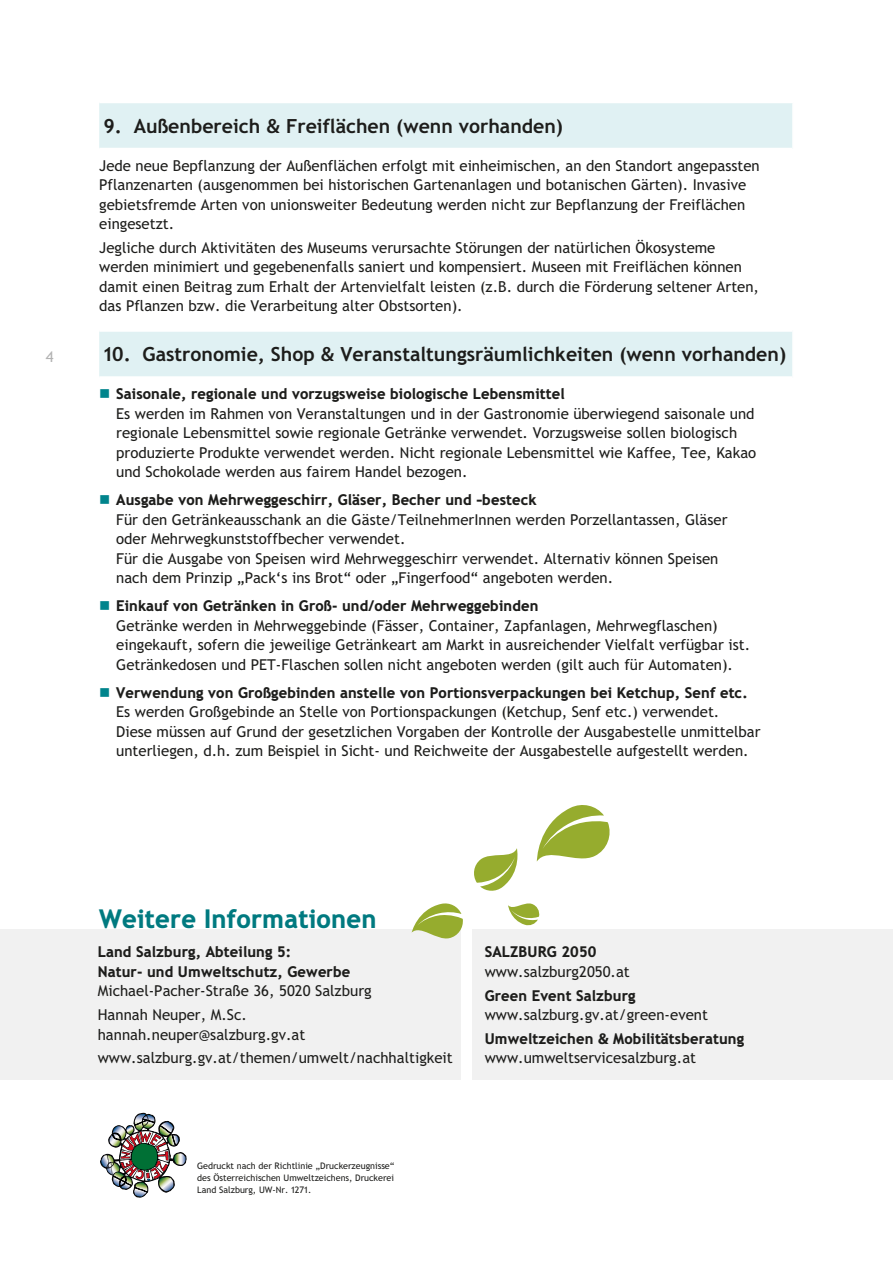
<style>
.page{position:relative;width:893px;height:1263px;background:#fff}
.page>*{position:absolute;margin:0;border:0;box-sizing:border-box;transform-origin:0 0}
.Titel_14pt{font:900 26.1px "Trebuchet SBG2";color:#007a80}
.Titel_14pt-2{font:700 19.5px "Trebuchet SBG2";color:#1d1d1b}
.FT_links_10pt_nicht{font:15px/19.5px "Trebuchet SBG2";color:#1d1d1b}
.FT_links_10pt_nicht-2{font:900 15px/19.5px "Trebuchet SBG2";color:#1d1d1b}
.FT_links_10pt_o__Abs{font:15px "Trebuchet SBG2";color:#1d1d1b}
.t1{font:15px "Trebuchet SBG2";color:#b2b2b2}
.t2{font:9px/12px "Trebuchet SBG2";color:#1d1d1b;text-align:justify}
.s1{font-weight:900}
.s2{font-weight:400}
</style>
<div class="page">
<svg style="left:99px;top:103px;width:693px;height:273px"></svg>
<hr style="left:99px;top:148px;width:693px;height:2px;background:#fff">
<hr style="left:99px;top:329px;width:693px;height:3px;background:#fff">
<div style="left:0;top:929px;width:461px;height:150px;background:#f1f1f1"></div>
<div style="left:472px;top:929px;width:421px;height:150px;background:#f1f1f1"></div>
<img style="left:100px;top:1113px;width:86px;height:84px">
<svg style="left:474px;top:848px;width:44px;height:43px"></svg>
<svg style="left:412px;top:903px;width:51px;height:36px"></svg>
<svg style="left:537px;top:805px;width:73px;height:56px"></svg>
<svg style="left:508px;top:903px;width:32px;height:23px"></svg>
<p class="t1" style="left:46px;top:348px;width:9px">4</p>
<p class="Titel_14pt-2" style="left:103px;top:114px;width:461px">9. Außenbereich &amp; Freiflächen (wenn vorhanden)</p>
<p class="FT_links_10pt_nicht" style="left:99px;top:156px;width:662px">Jede neue Bepflanzung der Außenflächen erfolgt mit einheimischen, an den Standort angepassten Pflanzenarten (ausgenommen bei historischen Gartenanlagen und botanischen Gärten). Invasive gebietsfremde Arten von unionsweiter Bedeutung werden nicht zur Bepflanzung der Freiflächen eingesetzt.</p>
<p class="FT_links_10pt_nicht" style="left:99px;top:238px;width:661px">Jegliche durch Aktivitäten des Museums verursachte Störungen der natürlichen Ökosysteme werden minimiert und gegebenenfalls saniert und kompensiert. Museen mit Freiflächen können damit einen Beitrag zum Erhalt der Artenvielfalt leisten (z.B. durch die Förderung seltener Arten, das Pflanzen bzw. die Verarbeitung alter Obstsorten).</p>
<p class="Titel_14pt-2" style="left:103px;top:342px;width:684px">10. Gastronomie, Shop &amp; Veranstaltungsräumlichkeiten (wenn vorhanden)</p>
<p class="FT_links_10pt_nicht" style="left:116px;top:384px;width:642px"><span class="s1">Saisonale, regionale und vorzugsweise biologische Lebensmittel<br></span>Es werden im Rahmen von Veranstaltungen und in der Gastronomie überwiegend saisonale und regionale Lebensmittel sowie regionale Getränke verwendet. Vorzugsweise sollen biologisch produzierte Produkte verwendet werden. Nicht regionale Lebensmittel wie Kaffee, Tee, Kakao und Schokolade werden aus fairem Handel bezogen.</p>
<p class="FT_links_10pt_nicht" style="left:116px;top:490px;width:613px"><span class="s1">Ausgabe von Mehrweggeschirr, Gläser, Becher und –besteck<br></span>Für den Getränkeausschank an die Gäste/TeilnehmerInnen werden Porzellantassen, Gläser oder Mehrwegkunststoffbecher verwendet.<br>Für die Ausgabe von Speisen wird Mehrweggeschirr verwendet. Alternativ können Speisen nach dem Prinzip „Pack‘s ins Brot“ oder „Fingerfood“ angeboten werden.</p>
<p class="FT_links_10pt_nicht" style="left:116px;top:596px;width:635px"><span class="s1">Einkauf von Getränken in Groß- und/oder Mehrweggebinden<br></span>Getränke werden in Mehrweggebinde (Fässer, Container, Zapfanlagen, Mehrwegflaschen) eingekauft, sofern die jeweilige Getränkeart am Markt in ausreichender Vielfalt verfügbar ist.<br>Getränkedosen und PET-Flaschen sollen nicht angeboten werden (gilt auch für Automaten).</p>
<p class="FT_links_10pt_nicht" style="left:116px;top:683px;width:646px"><span class="s1">Verwendung von Großgebinden anstelle von Portionsverpackungen bei Ketchup, Senf etc.<br></span>Es werden Großgebinde an Stelle von Portionspackungen (Ketchup, Senf etc.) verwendet.<br>Diese müssen auf Grund der gesetzlichen Vorgaben der Kontrolle der Ausgabestelle unmittelbar unterliegen, d.h. zum Beispiel in Sicht- und Reichweite der Ausgabestelle aufgestellt werden.</p>
<p class="Titel_14pt" style="left:99px;top:903px;width:279px">Weitere Informationen</p>
<p class="FT_links_10pt_nicht-2" style="left:98px;top:942px;width:254px">Land Salzburg, Abteilung 5:<br>Natur- und Umweltschutz, Gewerbe</p>
<p class="FT_links_10pt_nicht" style="left:98px;top:981px;width:275px">Michael-Pacher-Straße 36, 5020 Salzburg</p>
<p class="FT_links_10pt_o__Abs" style="left:98px;top:1006px;width:151px">Hannah Neuper, M.Sc.</p>
<p class="FT_links_10pt_nicht" style="left:98px;top:1025px;width:209px">hannah.neuper@salzburg.gv.at</p>
<p class="FT_links_10pt_nicht" style="left:98px;top:1048px;width:357px">www.salzburg.gv.at/themen/umwelt/nachhaltigkeit</p>
<p class="FT_links_10pt_nicht" style="left:485px;top:942px;width:147px"><span class="s1">SALZBURG 2050 </span>www.salzburg2050.at</p>
<p class="FT_links_10pt_nicht" style="left:485px;top:986px;width:225px"><span class="s1">Green Event Salzburg </span>www.salzburg.gv.at/green-event</p>
<p class="FT_links_10pt_nicht-2" style="left:485px;top:1029px;width:261px">Umweltzeichen &amp; Mobilitätsberatung <span class="s2">www.umweltservicesalzburg.at</span></p>
<p class="t2" style="left:197px;top:1160px;width:199px">Gedruckt nach der Richtlinie „Druckerzeugnisse“ des Österreichischen Umweltzeichens, Druckerei Land Salzburg, UW-Nr. 1271.</p>
</div>
